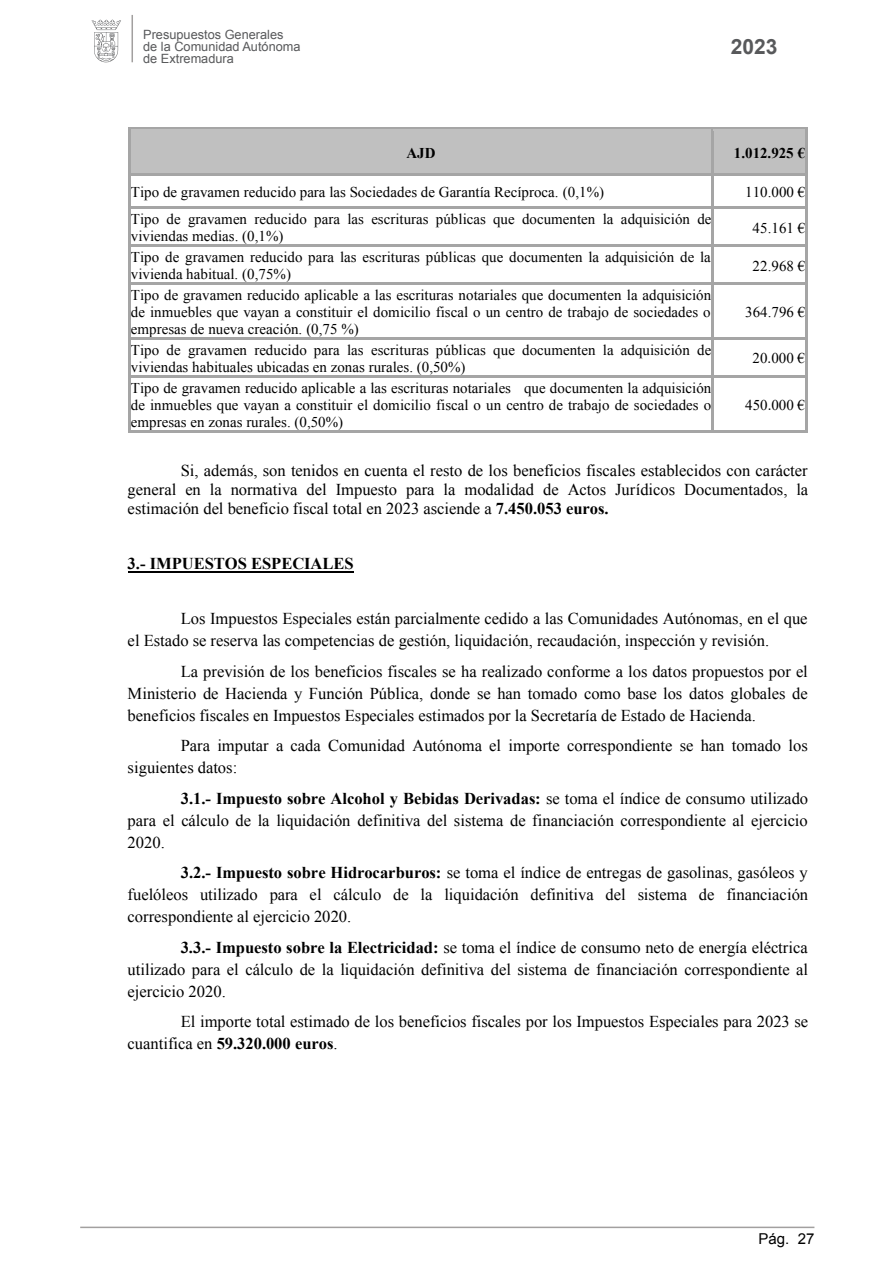
<style>
.page{position:relative;width:893px;height:1263px;background:#fff}
.page>*{position:absolute;margin:0;border:0;box-sizing:border-box;transform-origin:0 0}
.t1{font:700 21px "Arial";color:#58595b}
.t2{font:16.5px/21.8px "Times New Roman";color:#000;text-align:justify}
.t3{font:700 16.5px "Times New Roman";letter-spacing:-.005em;color:#000}
.t4{font:15px/17.2px "Times New Roman";color:#000}
.t5{font:700 15px "Times New Roman";letter-spacing:.005em;color:#000}
.t6{font:15px "Arial";color:#000}
.t7{font:12.75px/12px "Arial";color:#58595b}
.s1{font-weight:700}
</style>
<div class="page">
<div style="left:131px;top:130px;width:580px;height:44px;background:#c0c0c0"></div>
<div style="left:714px;top:130px;width:91px;height:44px;background:#c0c0c0"></div>
<hr style="left:131px;top:128px;width:580px;height:2px;background:#a5a5a5">
<hr style="left:714px;top:128px;width:91px;height:2px;background:#a5a5a5">
<hr style="left:129px;top:131px;width:2px;height:43px;background:#a5a5a5">
<hr style="left:711px;top:131px;width:3px;height:43px;background:#a5a5a5">
<hr style="left:805px;top:131px;width:2px;height:43px;background:#a5a5a5">
<hr style="left:131px;top:174px;width:580px;height:2px;background:#a5a5a5">
<hr style="left:714px;top:174px;width:91px;height:2px;background:#a5a5a5">
<hr style="left:129px;top:177px;width:2px;height:30px;background:#a5a5a5">
<hr style="left:711px;top:177px;width:3px;height:30px;background:#a5a5a5">
<hr style="left:805px;top:177px;width:2px;height:30px;background:#a5a5a5">
<hr style="left:131px;top:207px;width:580px;height:2px;background:#a5a5a5">
<hr style="left:714px;top:207px;width:91px;height:2px;background:#a5a5a5">
<hr style="left:129px;top:210px;width:2px;height:34px;background:#a5a5a5">
<hr style="left:711px;top:210px;width:3px;height:34px;background:#a5a5a5">
<hr style="left:805px;top:210px;width:2px;height:34px;background:#a5a5a5">
<hr style="left:131px;top:244px;width:580px;height:3px;background:#a5a5a5">
<svg style="left:711px;top:244px;width:3px;height:4px"></svg>
<hr style="left:714px;top:244px;width:91px;height:3px;background:#a5a5a5">
<hr style="left:129px;top:248px;width:2px;height:34px;background:#a5a5a5">
<hr style="left:711px;top:248px;width:3px;height:34px;background:#a5a5a5">
<hr style="left:805px;top:248px;width:2px;height:34px;background:#a5a5a5">
<hr style="left:131px;top:282px;width:580px;height:3px;background:#a5a5a5">
<svg style="left:711px;top:282px;width:3px;height:4px"></svg>
<hr style="left:714px;top:282px;width:91px;height:3px;background:#a5a5a5">
<hr style="left:129px;top:286px;width:2px;height:52px;background:#a5a5a5">
<hr style="left:711px;top:286px;width:3px;height:52px;background:#a5a5a5">
<hr style="left:805px;top:286px;width:2px;height:52px;background:#a5a5a5">
<hr style="left:131px;top:338px;width:580px;height:2px;background:#a5a5a5">
<hr style="left:714px;top:338px;width:91px;height:2px;background:#a5a5a5">
<hr style="left:129px;top:341px;width:2px;height:34px;background:#a5a5a5">
<hr style="left:711px;top:341px;width:3px;height:34px;background:#a5a5a5">
<hr style="left:805px;top:341px;width:2px;height:34px;background:#a5a5a5">
<hr style="left:131px;top:375px;width:580px;height:2px;background:#a5a5a5">
<svg style="left:711px;top:375px;width:3px;height:4px"></svg>
<hr style="left:714px;top:375px;width:91px;height:2px;background:#a5a5a5">
<hr style="left:129px;top:379px;width:2px;height:52px;background:#a5a5a5">
<hr style="left:131px;top:431px;width:580px;height:2px;background:#a5a5a5">
<hr style="left:711px;top:379px;width:3px;height:52px;background:#a5a5a5">
<hr style="left:714px;top:431px;width:91px;height:2px;background:#a5a5a5">
<hr style="left:805px;top:379px;width:2px;height:52px;background:#a5a5a5">
<hr style="left:128px;top:571px;width:226px;height:2px;background:#000">
<hr style="left:80px;top:1226px;width:734px;height:2px;background:#a2a09f">
<hr style="left:132px;top:15px;width:1px;height:47px;background:#a2a09f">
<svg style="left:92px;top:20px;width:29px;height:42px"></svg>
<p class="t7" style="left:143px;top:28px;width:159px">Presupuestos Generales de la Comunidad Autónoma de Extremadura</p>
<p class="t1" style="left:731px;top:32px;width:48px">2023</p>
<p class="t5" style="left:406px;top:142px;width:31px">AJD</p>
<p class="t5" style="left:734px;top:142px;width:73px">1.012.925 €</p>
<p class="t4" style="left:131px;top:183px;width:475px">Tipo de gravamen reducido para las Sociedades de Garantía Recíproca. (0,1%)</p>
<p class="t4" style="left:745px;top:183px;width:62px">110.000 €</p>
<p class="t4" style="left:131px;top:210px;width:582px">Tipo de gravamen reducido para las escrituras públicas que documenten la adquisición de viviendas medias. (0,1%)</p>
<p class="t4" style="left:752px;top:218px;width:54px">45.161 €</p>
<p class="t4" style="left:131px;top:248px;width:581px">Tipo de gravamen reducido para las escrituras públicas que documenten la adquisición de la vivienda habitual. (0,75%)</p>
<p class="t4" style="left:752px;top:256px;width:54px">22.968 €</p>
<p class="t4" style="left:131px;top:286px;width:582px;text-align:justify">Tipo de gravamen reducido aplicable a las escrituras notariales que documenten la adquisición de inmuebles que vayan a constituir el domicilio fiscal o un centro de trabajo de sociedades o empresas de nueva creación. (0,75 %)</p>
<p class="t4" style="left:745px;top:303px;width:62px">364.796 €</p>
<p class="t4" style="left:131px;top:341px;width:582px">Tipo de gravamen reducido para las escrituras públicas que documenten la adquisición de viviendas habituales ubicadas en zonas rurales. (0,50%)</p>
<p class="t4" style="left:752px;top:349px;width:54px">20.000 €</p>
<p class="t4" style="left:131px;top:379px;width:582px;text-align:justify">Tipo de gravamen reducido aplicable a las escrituras notariales que documenten la adquisición de inmuebles que vayan a constituir el domicilio fiscal o un centro de trabajo de sociedades o empresas en zonas rurales. (0,50%)</p>
<p class="t4" style="left:745px;top:396px;width:61px">450.000 €</p>
<p class="t2" style="left:128px;top:460px;width:682px;line-height:19px;text-indent:53px">Si, además, son tenidos en cuenta el resto de los beneficios fiscales establecidos con carácter general en la normativa del Impuesto para la modalidad de Actos Jurídicos Documentados, la estimación del beneficio fiscal total en 2023 asciende a <span class="s1">7.450.053 euros.</span></p>
<p class="t3" style="left:128px;top:552px;width:227px">3.- IMPUESTOS ESPECIALES</p>
<p class="t2" style="left:128px;top:607px;width:681px;text-indent:53px">Los Impuestos Especiales están parcialmente cedido a las Comunidades Autónomas, en el que el Estado se reserva las competencias de gestión, liquidación, recaudación, inspección y revisión.</p>
<p class="t2" style="left:128px;top:660px;width:682px;text-indent:53px">La previsión de los beneficios fiscales se ha realizado conforme a los datos propuestos por el Ministerio de Hacienda y Función Pública, donde se han tomado como base los datos globales de beneficios fiscales en Impuestos Especiales estimados por la Secretaría de Estado de Hacienda.</p>
<p class="t2" style="left:128px;top:734px;width:682px;text-indent:53px">Para imputar a cada Comunidad Autónoma el importe correspondiente se han tomado los siguientes datos:</p>
<p class="t2" style="left:128px;top:787px;width:682px;text-indent:53px"><span class="s1">3.1.- Impuesto sobre Alcohol y Bebidas Derivadas:</span> se toma el índice de consumo utilizado para el cálculo de la liquidación definitiva del sistema de financiación correspondiente al ejercicio 2020.</p>
<p class="t2" style="left:128px;top:861px;width:682px;text-indent:53px"><span class="s1">3.2.- Impuesto sobre Hidrocarburos:</span> se toma el índice de entregas de gasolinas, gasóleos y fuelóleos utilizado para el cálculo de la liquidación definitiva del sistema de financiación correspondiente al ejercicio 2020.</p>
<p class="t2" style="left:128px;top:936px;width:682px;text-indent:53px"><span class="s1">3.3.- Impuesto sobre la Electricidad:</span> se toma el índice de consumo neto de energía eléctrica utilizado para el cálculo de la liquidación definitiva del sistema de financiación correspondiente al ejercicio 2020.</p>
<p class="t2" style="left:128px;top:1010px;width:682px;text-indent:53px">El importe total estimado de los beneficios fiscales por los Impuestos Especiales para 2023 se cuantifica en <span class="s1">59.320.000 euros</span>.</p>
<p class="t6" style="left:759px;top:1228px;width:57px">Pág. 27</p>
</div>
